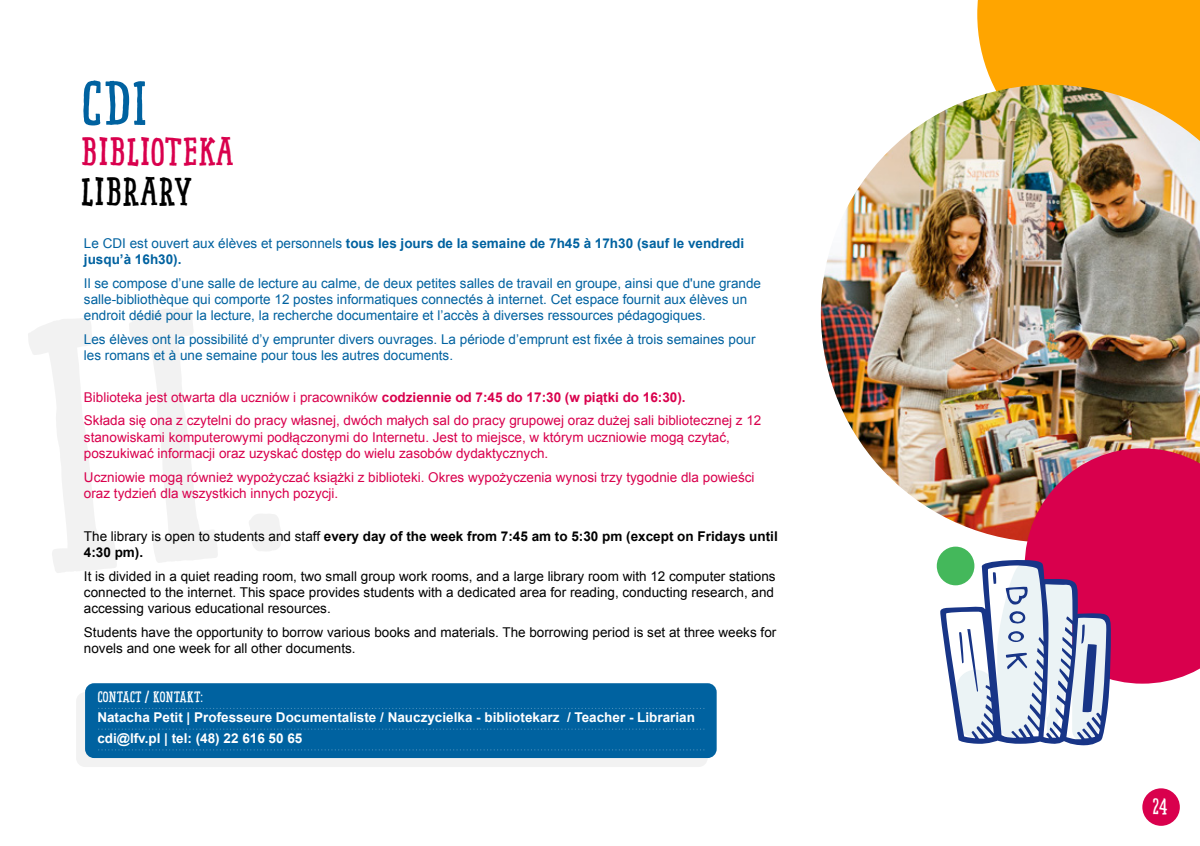
<style>
.page{position:relative;width:1200px;height:846px;background:#fff}
.page>*{position:absolute;margin:0;border:0;box-sizing:border-box;transform-origin:0 0}
.t1{font:61.05px "Pinto W00 NO 02";color:#0062a0}
.t2{font:38.7px "Pinto W00 NO 02";color:#d9004d}
.t3{font:38.7px "Pinto W00 NO 02";color:#000}
.t4{font:22.2px "Pinto W00 NO 02";color:#fff}
.t5{font:15px "Pinto W00 NO 02";letter-spacing:-.02em;color:#fff}
.t6{font:13.5px/16.2px "Arial";color:#d9004d}
.t7{font:13.5px/16.2px "Arial";color:#0062a0}
.t8{font:13.5px/16.2px "Arial";color:#000}
.t9{font:700 13.5px/21px "Arial";color:#fff}
.t10{font:700 13.5px/16.2px "Arial";color:#0062a0}
.t11{font:700 13.5px/16.2px "Arial";color:#000}
.s1{font-weight:400}
.s2{font-weight:700}
</style>
<div class="page">
<div style="left:1142px;top:788px;width:38px;height:38px;background:#d9004d;border-radius:50%"></div>
<div style="left:937px;top:546px;width:37px;height:39px;background:#44b85b;border-radius:50%"></div>
<div style="left:977px;top:0;width:223px;height:85px;background:#ffa500"></div>
<img style="left:821px;top:85px;width:379px;height:457px">
<svg style="left:1025px;top:448px;width:175px;height:235px;background:#d41455"></svg>
<svg style="left:940px;top:559px;width:171px;height:187px"></svg>
<div style="left:76px;top:692px;width:632px;height:75px;background:#f2f2f2;border-radius:9px"></div>
<div style="left:85px;top:683px;width:632px;height:75px;background:#0062a0;border-radius:9px"></div>
<svg style="left:98px;top:708px;width:606px;height:1px"></svg>
<svg style="left:98px;top:728px;width:606px;height:2px"></svg>
<svg style="left:98px;top:749px;width:606px;height:1px"></svg>
<h1 class="t1" style="left:81px;top:67px;width:69px">CDI</h1>
<h2 class="t2" style="left:81px;top:128px;width:155px">BIBLIOTEKA</h2>
<h2 class="t3" style="left:81px;top:169px;width:113px">LIBRARY</h2>
<p class="t10" style="left:84px;top:235px;width:662px"><span class="s1">Le CDI est ouvert aux élèves et personnels</span> tous les jours de la semaine de 7h45 à 17h30 (sauf le vendredi jusqu’à 16h30).</p>
<p class="t7" style="left:84px;top:275px;width:679px">Il se compose d’une salle de lecture au calme, de deux petites salles de travail en groupe, ainsi que d'une grande salle-bibliothèque qui comporte 12 postes informatiques connectés à internet. Cet espace fournit aux élèves un endroit dédié pour la lecture, la recherche documentaire et l’accès à diverses ressources pédagogiques.</p>
<p class="t7" style="left:84px;top:331px;width:673px">Les élèves ont la possibilité d’y emprunter divers ouvrages. La période d’emprunt est fixée à trois semaines pour les romans et à une semaine pour tous les autres documents.</p>
<p class="t6" style="left:84px;top:385px;width:679px;line-height:23.7px">Biblioteka jest otwarta dla uczniów i pracowników <span class="s2">codziennie od 7:45 do 17:30 (w piątki do 16:30).<br></span>Składa się ona z czytelni do pracy własnej, dwóch małych sal do pracy grupowej oraz dużej sali bibliotecznej z 12</p>
<p class="t6" style="left:84px;top:429px;width:647px">stanowiskami komputerowymi podłączonymi do Internetu. Jest to miejsce, w którym uczniowie mogą czytać, poszukiwać informacji oraz uzyskać dostęp do wielu zasobów dydaktycznych.</p>
<p class="t6" style="left:84px;top:469px;width:672px">Uczniowie mogą również wypożyczać książki z biblioteki. Okres wypożyczenia wynosi trzy tygodnie dla powieści oraz tydzień dla wszystkich innych pozycji.</p>
<p class="t11" style="left:84px;top:528px;width:695px"><span class="s1">The library is open to students and staff</span> every day of the week from 7:45 am to 5:30 pm (except on Fridays until<br>4:30 pm).</p>
<p class="t8" style="left:84px;top:568px;width:693px">It is divided in a quiet reading room, two small group work rooms, and a large library room with 12 computer stations connected to the internet. This space provides students with a dedicated area for reading, conducting research, and accessing various educational resources.</p>
<p class="t8" style="left:84px;top:624px;width:694px">Students have the opportunity to borrow various books and materials. The borrowing period is set at three weeks for novels and one week for all other documents.</p>
<p class="t5" style="left:97px;top:688px;width:107px">CONTACT / KONTAKT:</p>
<p class="t9" style="left:97px;top:707px;width:599px">Natacha Petit | Professeure Documentaliste / Nauczycielka - bibliotekarz / Teacher - Librarian cdi@lfv.pl | tel: (48) 22 616 50 65</p>
<h3 class="t4" style="left:1153px;top:793px;width:16px">24</h3>
</div>
